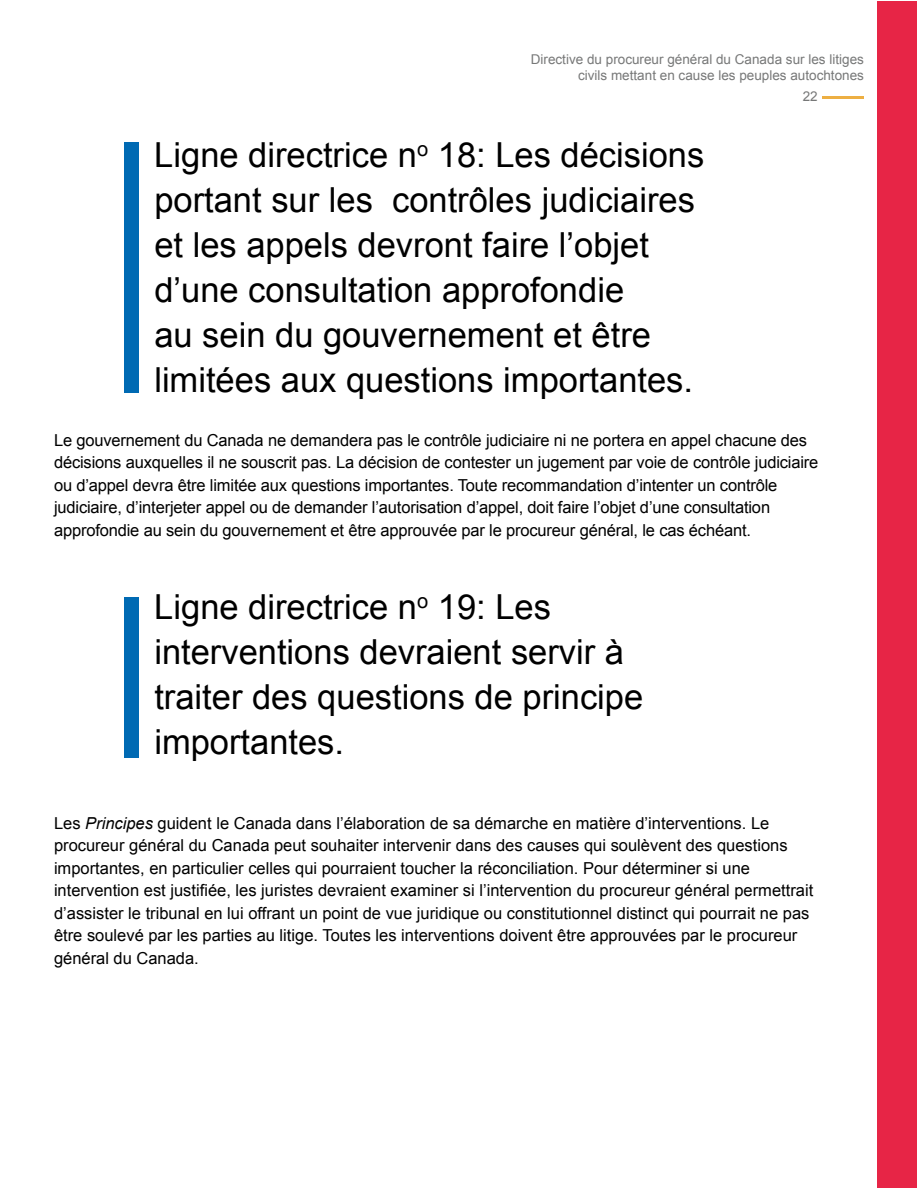
<style>
.page{position:relative;width:918px;height:1188px;background:#fff}
.page>*{position:absolute;margin:0;border:0;box-sizing:border-box;transform-origin:0 0}
.t1{font:34.5px/45px "Arial";color:#000}
.t2{font:16.5px/22.5px "Arial";color:#000}
.t3{font:13.5px/16.2px "Arial";color:#777878;text-align:right}
.s1{font-style:italic}
</style>
<div class="page">
<hr style="left:822px;top:97px;width:41px;height:2px;background:#edaf43">
<div style="left:878px;top:1px;width:39px;height:1186px;background:#e72546"></div>
<div style="left:124px;top:142px;width:15px;height:251px;background:#006ab3"></div>
<div style="left:124px;top:598px;width:15px;height:160px;background:#006ab3"></div>
<p class="t3" style="left:531px;top:51px;width:335px">Directive du procureur général du Canada sur les litiges civils mettant en cause les peuples autochtones</p>
<p class="t3" style="left:803px;top:89px;width:17px">22</p>
<h1 class="t1" style="left:154px;top:133px;width:552px">Ligne directrice n<sup>o</sup> 18: Les décisions portant sur les contrôles judiciaires et les appels devront faire l’objet d’une consultation approfondie<br>au sein du gouvernement et être limitées aux questions importantes.</h1>
<p class="t2" style="left:54px;top:429px;width:766px">Le gouvernement du Canada ne demandera pas le contrôle judiciaire ni ne portera en appel chacune des décisions auxquelles il ne souscrit pas. La décision de contester un jugement par voie de contrôle judiciaire ou d’appel devra être limitée aux questions importantes. Toute recommandation d’intenter un contrôle judiciaire, d’interjeter appel ou de demander l’autorisation d’appel, doit faire l’objet d’une consultation approfondie au sein du gouvernement et être approuvée par le procureur général, le cas échéant.</p>
<h1 class="t1" style="left:154px;top:585px;width:490px">Ligne directrice n<sup>o</sup> 19: Les interventions devraient servir à traiter des questions de principe importantes.</h1>
<p class="t2" style="left:54px;top:812px;width:761px">Les <span class="s1">Principes</span> guident le Canada dans l’élaboration de sa démarche en matière d’interventions. Le procureur général du Canada peut souhaiter intervenir dans des causes qui soulèvent des questions importantes, en particulier celles qui pourraient toucher la réconciliation. Pour déterminer si une intervention est justifiée, les juristes devraient examiner si l’intervention du procureur général permettrait d’assister le tribunal en lui offrant un point de vue juridique ou constitutionnel distinct qui pourrait ne pas être soulevé par les parties au litige. Toutes les interventions doivent être approuvées par le procureur général du Canada.</p>
</div>
